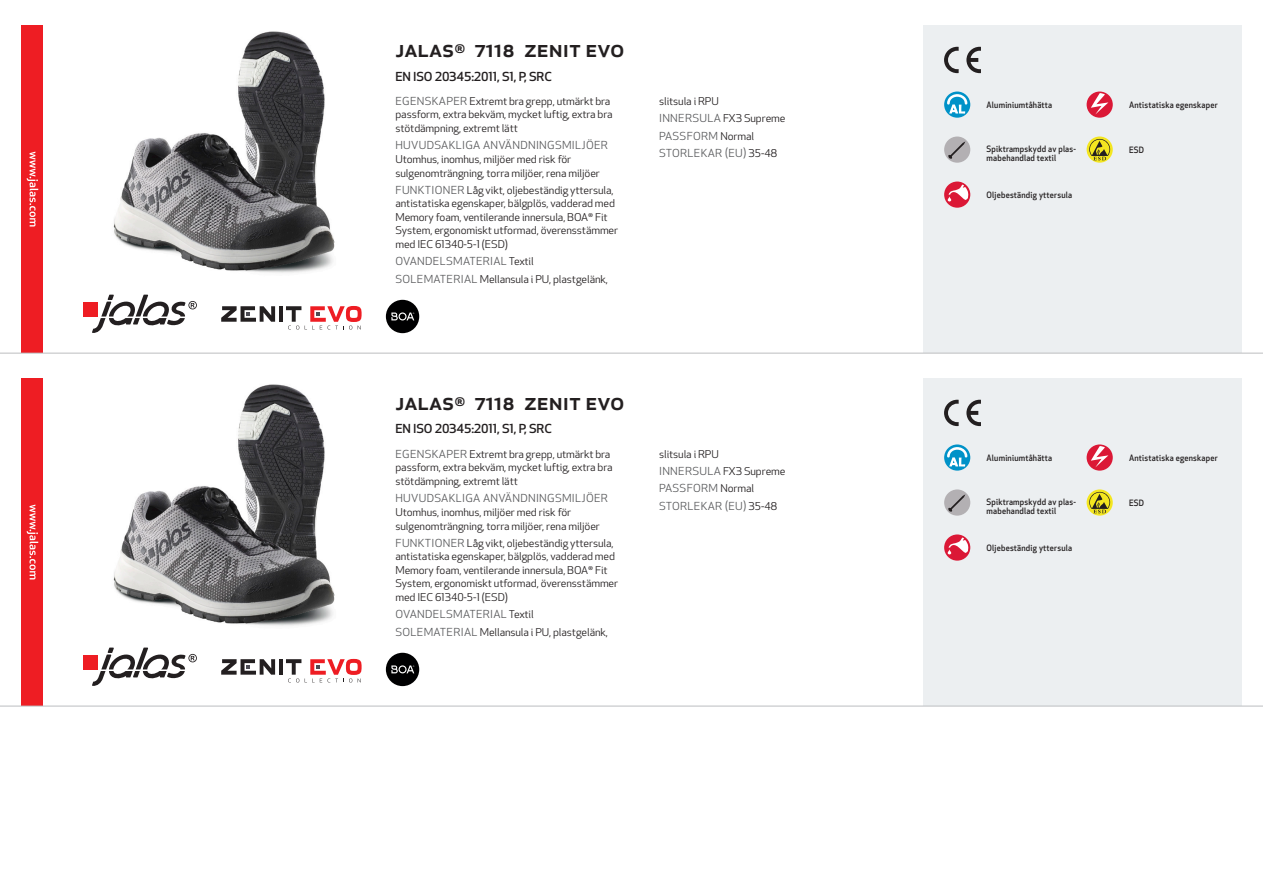
<style>
.page{position:relative;width:1263px;height:893px;background:#fff}
.page>*{position:absolute;margin:0;border:0;box-sizing:border-box;transform-origin:0 0}
.Produkt_namn{font:500 24px "Apex New";color:#231f20}
.Ingress{font:500 12.15px "Apex New";letter-spacing:-.015em;color:#231f20;scale:1.06 1}
.Funktion{font:10.8px/17.2px "Apex New";letter-spacing:.025em;color:#57585a;scale:1.06 1}
.Funktion-2{font:10.5px/13.6px "Apex New";letter-spacing:-.01em;color:#231f20;scale:1.06 1}
.Funktion_body{font:500 8.55px/9px "Apex New";letter-spacing:.025em;color:#231f20;scale:.95 1}
.s1{font-size:10.8px;color:#57585a}
.s2{font-size:10.5px;color:#231f20}
</style>
<div class="page">
<img style="left:113px;top:31px;width:222px;height:242px">
<div style="left:83px;top:302px;width:15px;height:14px;background:#ee1d23"></div>
<svg style="left:92px;top:295px;width:105px;height:38px"></svg>
<hr style="left:279px;top:306px;width:4px;height:16px;background:#231f20">
<svg style="left:221px;top:306px;width:54px;height:16px"></svg>
<svg style="left:286px;top:306px;width:76px;height:24px"></svg>
<div style="left:386px;top:300px;width:33px;height:33px;background:#000001;border-radius:50%"></div>
<svg style="left:391px;top:312px;width:23px;height:8px"></svg>
<div style="left:21px;top:26px;width:22px;height:327px;background:#ee1d23"></div>
<svg style="left:27px;top:152px;width:11px;height:75px"></svg>
<div style="left:923px;top:26px;width:319px;height:327px;background:#eceff1"></div>
<svg style="left:966px;top:47px;width:15px;height:26px"></svg>
<svg style="left:944px;top:47px;width:15px;height:26px"></svg>
<svg style="left:944px;top:92px;width:26px;height:26px"></svg>
<svg style="left:947px;top:94px;width:20px;height:20px"></svg>
<div style="left:944px;top:137px;width:26px;height:26px;background:#b3b0b3;border-radius:50%"></div>
<svg style="left:948px;top:141px;width:17px;height:18px"></svg>
<svg style="left:944px;top:182px;width:26px;height:26px"></svg>
<svg style="left:948px;top:185px;width:20px;height:17px"></svg>
<svg style="left:1086px;top:92px;width:27px;height:26px"></svg>
<svg style="left:1091px;top:93px;width:17px;height:22px"></svg>
<svg style="left:1086px;top:137px;width:27px;height:26px"></svg>
<svg style="left:1089px;top:139px;width:21px;height:21px"></svg>
<img style="left:113px;top:384px;width:222px;height:242px">
<div style="left:83px;top:654px;width:15px;height:15px;background:#ee1d23"></div>
<svg style="left:92px;top:648px;width:105px;height:38px"></svg>
<hr style="left:279px;top:659px;width:4px;height:16px;background:#231f20">
<svg style="left:221px;top:659px;width:54px;height:16px"></svg>
<svg style="left:286px;top:659px;width:76px;height:23px"></svg>
<div style="left:386px;top:653px;width:33px;height:33px;background:#000001;border-radius:50%"></div>
<svg style="left:391px;top:665px;width:23px;height:8px"></svg>
<div style="left:21px;top:378px;width:22px;height:328px;background:#ee1d23"></div>
<svg style="left:27px;top:505px;width:11px;height:74px"></svg>
<div style="left:923px;top:378px;width:319px;height:328px;background:#eceff1"></div>
<svg style="left:966px;top:400px;width:15px;height:26px"></svg>
<svg style="left:944px;top:400px;width:15px;height:26px"></svg>
<svg style="left:944px;top:444px;width:26px;height:27px"></svg>
<svg style="left:947px;top:447px;width:20px;height:19px"></svg>
<div style="left:944px;top:489px;width:26px;height:27px;background:#b3b0b3;border-radius:50%"></div>
<svg style="left:948px;top:494px;width:17px;height:18px"></svg>
<svg style="left:944px;top:534px;width:26px;height:27px"></svg>
<svg style="left:948px;top:537px;width:20px;height:17px"></svg>
<svg style="left:1086px;top:444px;width:27px;height:27px"></svg>
<svg style="left:1091px;top:446px;width:17px;height:21px"></svg>
<svg style="left:1086px;top:489px;width:27px;height:27px"></svg>
<svg style="left:1089px;top:492px;width:21px;height:21px"></svg>
<hr style="left:0;top:353px;width:1263px;height:1px;background:#bcbdc0">
<hr style="left:0;top:706px;width:1263px;height:1px;background:#bcbdc0">
<p class="Produkt_namn" style="left:395px;top:33px;width:231px">JALAS<sup>®</sup> 7118 ZENIT EVO</p>
<p class="Ingress" style="left:395px;top:68px;width:149px">EN ISO 20345:2011, S1, P, SRC</p>
<p class="Funktion-2" style="left:395px;top:94px;width:206px"><span class="s1">EGENSKAPER</span> Extremt bra grepp, utmärkt bra passform, extra bekväm, mycket luftig, extra bra stötdämpning, extremt lätt</p>
<p class="Funktion" style="left:395px;top:137px;width:202px">HUVUDSAKLIGA ANVÄNDNINGSMILJÖER</p>
<p class="Funktion-2" style="left:395px;top:152px;width:194px">Utomhus, inomhus, miljöer med risk för sulgenomträngning, torra miljöer, rena miljöer</p>
<p class="Funktion-2" style="left:395px;top:183px;width:212px"><span class="s1">FUNKTIONER</span> Låg vikt, oljebeständig yttersula, antistatiska egenskaper, bälgplös, vadderad med Memory foam, ventilerande innersula, BOA<sup>®</sup> Fit System, ergonomiskt utformad, överensstämmer med IEC 61340-5-1 (ESD)</p>
<p class="Funktion" style="left:395px;top:253px;width:132px">OVANDELSMATERIAL <span class="s2">Textil</span></p>
<p class="Funktion-2" style="left:395px;top:272px;width:202px"><span class="s1">SOLEMATERIAL</span> Mellansula i PU, plastgelänk,</p>
<p class="Funktion-2" style="left:659px;top:93px;width:121px;line-height:17.2px">slitsula i RPU<br><span class="s1">INNERSULA</span> FX3 Supreme</p>
<p class="Funktion" style="left:659px;top:127px;width:113px">PASSFORM <span class="s2">Normal<br></span>STORLEKAR (EU) <span class="s2">35-48</span></p>
<p class="Produkt_namn" style="left:395px;top:385px;width:231px">JALAS<sup>®</sup> 7118 ZENIT EVO</p>
<p class="Ingress" style="left:395px;top:421px;width:149px">EN ISO 20345:2011, S1, P, SRC</p>
<p class="Funktion-2" style="left:395px;top:447px;width:206px"><span class="s1">EGENSKAPER</span> Extremt bra grepp, utmärkt bra passform, extra bekväm, mycket luftig, extra bra stötdämpning, extremt lätt</p>
<p class="Funktion" style="left:395px;top:490px;width:202px">HUVUDSAKLIGA ANVÄNDNINGSMILJÖER</p>
<p class="Funktion-2" style="left:395px;top:505px;width:194px">Utomhus, inomhus, miljöer med risk för sulgenomträngning, torra miljöer, rena miljöer</p>
<p class="Funktion-2" style="left:395px;top:536px;width:212px"><span class="s1">FUNKTIONER</span> Låg vikt, oljebeständig yttersula, antistatiska egenskaper, bälgplös, vadderad med Memory foam, ventilerande innersula, BOA<sup>®</sup> Fit System, ergonomiskt utformad, överensstämmer med IEC 61340-5-1 (ESD)</p>
<p class="Funktion" style="left:395px;top:606px;width:132px">OVANDELSMATERIAL <span class="s2">Textil</span></p>
<p class="Funktion-2" style="left:395px;top:625px;width:202px"><span class="s1">SOLEMATERIAL</span> Mellansula i PU, plastgelänk,</p>
<p class="Funktion-2" style="left:659px;top:446px;width:121px;line-height:17.2px">slitsula i RPU<br><span class="s1">INNERSULA</span> FX3 Supreme</p>
<p class="Funktion" style="left:659px;top:480px;width:113px">PASSFORM <span class="s2">Normal<br></span>STORLEKAR (EU) <span class="s2">35-48</span></p>
<p class="Funktion_body" style="left:986px;top:100px;width:71px">Aluminiumtåhätta</p>
<p class="Funktion_body" style="left:986px;top:145px;width:96px">Spiktrampskydd av plas&shy;mabehandlad textil</p>
<p class="Funktion_body" style="left:986px;top:190px;width:92px">Oljebeständig yttersula</p>
<p class="Funktion_body" style="left:1129px;top:100px;width:95px">Antistatiska egenskaper</p>
<p class="Funktion_body" style="left:1129px;top:145px;width:17px">ESD</p>
<p class="Funktion_body" style="left:986px;top:453px;width:71px">Aluminiumtåhätta</p>
<p class="Funktion_body" style="left:986px;top:497px;width:96px">Spiktrampskydd av plas&shy;mabehandlad textil</p>
<p class="Funktion_body" style="left:986px;top:543px;width:92px">Oljebeständig yttersula</p>
<p class="Funktion_body" style="left:1129px;top:453px;width:95px">Antistatiska egenskaper</p>
<p class="Funktion_body" style="left:1129px;top:498px;width:17px">ESD</p>
</div>
